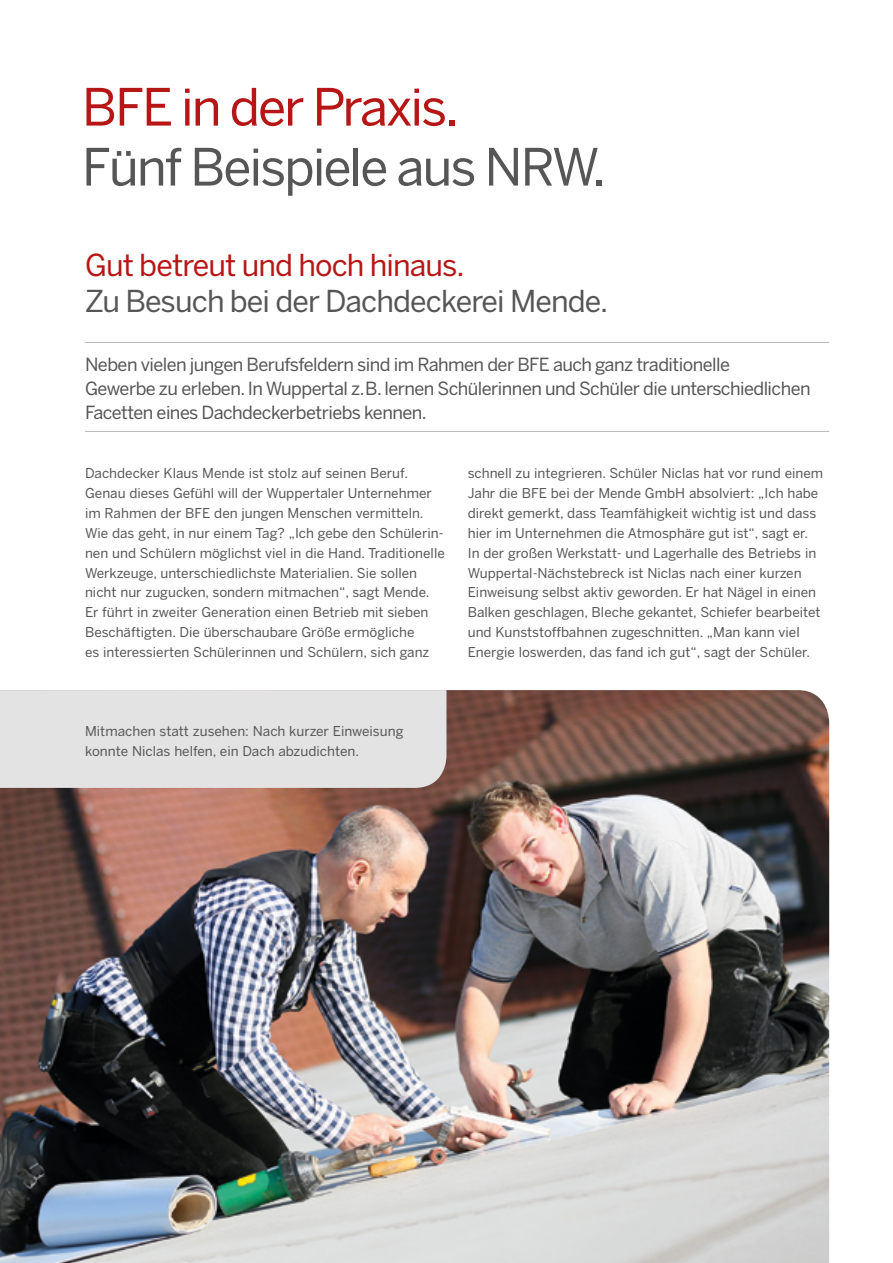
<style>
.page{position:relative;width:893px;height:1263px;background:#fff}
.page>*{position:absolute;margin:0;border:0;box-sizing:border-box;transform-origin:0 0}
.kapitelheadline{font:51px/60px "Benton Sans";letter-spacing:-.04em;color:#565656}
.kapitelheadline-2{font:30px/36px "Benton Sans";letter-spacing:-.03em;color:#565656}
.einleitung{font:18px/24px "Benton Sans";letter-spacing:-.03em;color:#565656}
.bodytext{font:13.5px/19.8px "Benton Sans";color:#565656}
.s1{color:#b61716}
</style>
<div class="page">
<img style="left:0;top:690px;width:829px;height:573px">
<div style="left:0;top:690px;width:446px;height:98px;background:#e3e3e3"></div>
<hr style="left:85px;top:342px;width:744px;height:1px;background:#bbbcbd">
<hr style="left:85px;top:431px;width:744px;height:1px;background:#bbbcbd">
<h2 class="kapitelheadline" style="left:82px;top:76px;width:526px"><span class="s1">BFE in der Praxis.<br></span>Fünf Beispiele aus NRW.</h2>
<h2 class="kapitelheadline-2" style="left:85px;top:246px;width:525px"><span class="s1">Gut betreut und hoch hinaus.<br></span>Zu Besuch bei der Dachdeckerei Mende.</h2>
<h3 class="einleitung" style="left:85px;top:353px;width:727px">Neben vielen jungen Berufsfeldern sind im Rahmen der BFE auch ganz traditionelle<br>Gewerbe zu erleben. In Wuppertal z.B. lernen Schülerinnen und Schüler die unterschiedlichen<br>Facetten eines Dachdeckerbetriebs kennen.</h3>
<p class="bodytext" style="left:85px;top:463px;width:361px">Dachdecker Klaus Mende ist stolz auf seinen Beruf.<br>Genau dieses Gefühl will der Wuppertaler Unternehmer im Rahmen der BFE den jungen Menschen vermitteln.<br>Wie das geht, in nur einem Tag? „Ich gebe den Schülerin&shy;nen und Schülern möglichst viel in die Hand. Traditionelle Werkzeuge, unterschiedlichste Materialien. Sie sollen nicht nur zugucken, sondern mitmachen“, sagt Mende.<br>Er führt in zweiter Generation einen Betrieb mit sieben Beschäftigten. Die überschaubare Größe ermögliche<br>es interessierten Schülerinnen und Schülern, sich ganz</p>
<p class="bodytext" style="left:468px;top:463px;width:357px">schnell zu integrieren. Schüler Niclas hat vor rund einem Jahr die BFE bei der Mende GmbH absolviert: „Ich habe direkt gemerkt, dass Teamfähigkeit wichtig ist und dass hier im Unternehmen die Atmosphäre gut ist“, sagt er.<br>In der großen Werkstatt- und Lagerhalle des Betriebs in Wuppertal-Nächstebreck ist Niclas nach einer kurzen Einweisung selbst aktiv geworden. Er hat Nägel in einen Balken geschlagen, Bleche gekantet, Schiefer bearbeitet und Kunststoffbahnen zugeschnitten. „Man kann viel Energie loswerden, das fand ich gut“, sagt der Schüler.</p>
<p class="bodytext" style="left:85px;top:721px;width:320px">Mitmachen statt zusehen: Nach kurzer Einweisung konnte Niclas helfen, ein Dach abzudichten.</p>
</div>
